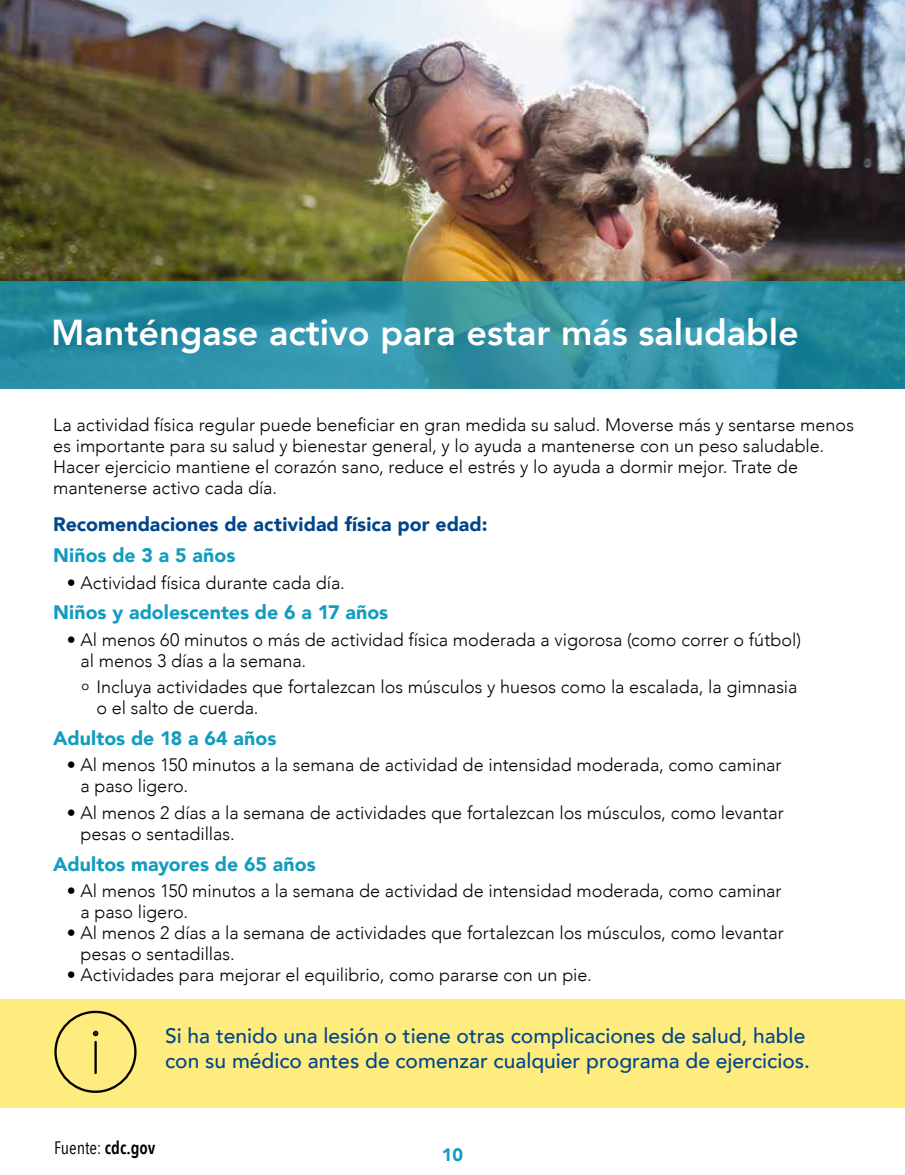
<style>
.page{position:relative;width:905px;height:1175px;background:#fff}
.page>*{position:absolute;margin:0;border:0;box-sizing:border-box;transform-origin:0 0}
.t1{font:800 36px "Avenir";color:#fff}
.t2{font:500 21px/25.5px "Avenir";color:#00468b}
.t3{font:900 19.5px "Avenir";color:#129dc0}
.t4{font:900 19.5px "Avenir";letter-spacing:.005em;color:#00468b}
.t5{font:300 18px/21px "Avenir";color:#000}
.t6{font:18px "Avenir Next Condensed";letter-spacing:-.01em;color:#000}
.t7{font:900 18px "Avenir";color:#129dc0}
.s1{font-weight:600}
</style>
<div class="page">
<img style="left:0;top:0;width:904px;height:281px">
<svg style="left:0;top:281px;width:904px;height:107px;background:#2d8fa2"></svg>
<div style="left:0;top:999px;width:904px;height:108px;background:#ffec7e"></div>
<svg style="left:54px;top:1010px;width:82px;height:82px"></svg>
<h1 class="t1" style="left:51px;top:304px;width:749px">Manténgase activo para estar más saludable</h1>
<p class="t5" style="left:53px;top:414px;width:802px">La actividad física regular puede beneficiar en gran medida su salud. Moverse más y sentarse menos es importante para su salud y bienestar general, y lo ayuda a mantenerse con un peso saludable.<br>Hacer ejercicio mantiene el corazón sano, reduce el estrés y lo ayuda a dormir mejor. Trate de mantenerse activo cada día.</p>
<p class="t4" style="left:53px;top:508px;width:436px">Recomendaciones de actividad física por edad:</p>
<p class="t3" style="left:53px;top:538px;width:184px">Niños de 3 a 5 años</p>
<p class="t5" style="left:67px;top:572px;width:280px">• Actividad física durante cada día.</p>
<p class="t3" style="left:53px;top:596px;width:336px">Niños y adolescentes de 6 a 17 años</p>
<p class="t5" style="left:80px;top:629px;width:722px;text-indent:-14px">• Al menos 60 minutos o más de actividad física moderada a vigorosa (como correr o fútbol) al menos 3 días a la semana.</p>
<p class="t5" style="left:96px;top:676px;width:702px;text-indent:-15px"><sup>o</sup> Incluya actividades que fortalezcan los músculos y huesos como la escalada, la gimnasia o el salto de cuerda.</p>
<p class="t3" style="left:53px;top:721px;width:225px">Adultos de 18 a 64 años</p>
<p class="t5" style="left:80px;top:754px;width:702px;text-indent:-14px">• Al menos 150 minutos a la semana de actividad de intensidad moderada, como caminar a paso ligero.</p>
<p class="t5" style="left:80px;top:802px;width:705px;text-indent:-14px">• Al menos 2 días a la semana de actividades que fortalezcan los músculos, como levantar pesas o sentadillas.</p>
<p class="t3" style="left:53px;top:847px;width:264px">Adultos mayores de 65 años</p>
<p class="t5" style="left:80px;top:880px;width:702px;text-indent:-14px">• Al menos 150 minutos a la semana de actividad de intensidad moderada, como caminar a paso ligero.</p>
<p class="t5" style="left:80px;top:922px;width:705px;text-indent:-14px">• Al menos 2 días a la semana de actividades que fortalezcan los músculos, como levantar pesas o sentadillas.</p>
<p class="t5" style="left:67px;top:964px;width:526px">• Actividades para mejorar el equilibrio, como pararse con un pie.</p>
<p class="t2" style="left:165px;top:1021px;width:646px">Si ha tenido una lesión o tiene otras complicaciones de salud, hable con su médico antes de comenzar cualquier programa de ejercicios.</p>
<p class="t6" style="left:54px;top:1131px;width:103px">Fuente: <span class="s1">cdc.gov</span></p>
<p class="t7" style="left:442px;top:1138px;width:23px">10</p>
</div>
